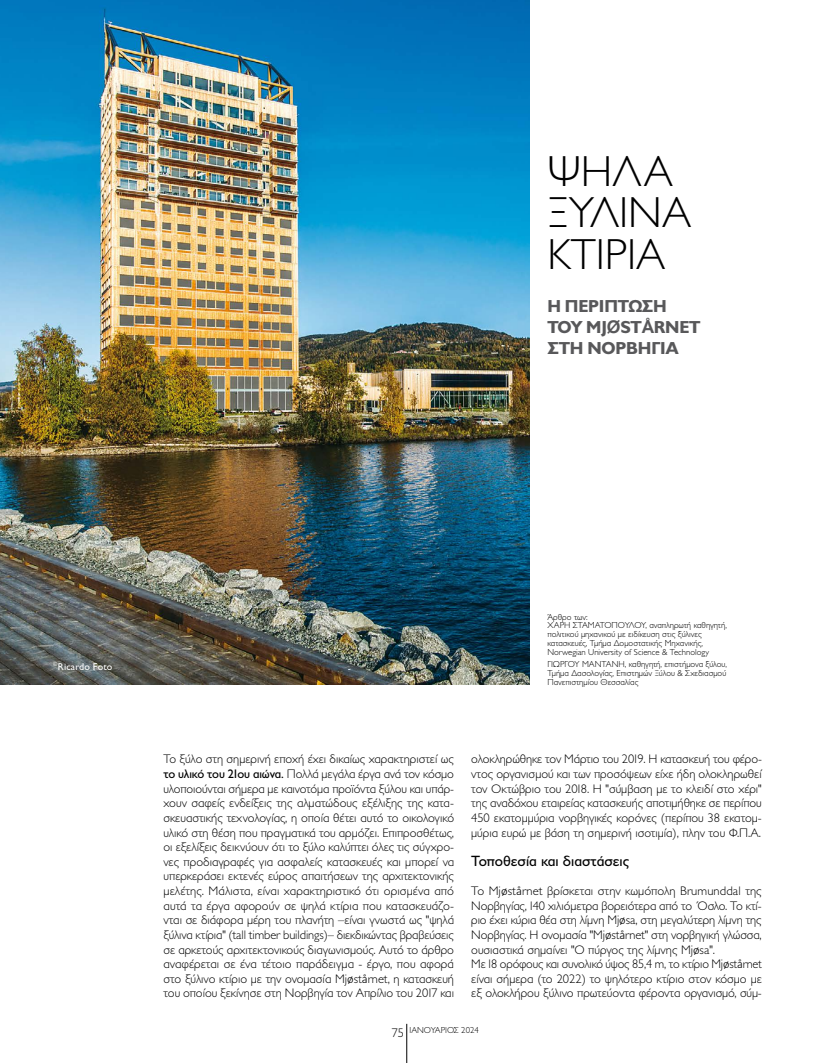
<style>
.page{position:relative;width:815px;height:1063px;background:#fff}
.page>*{position:absolute;margin:0;border:0;box-sizing:border-box;transform-origin:0 0}
.t1{font:300 43.75px/41.2px "Gill Sans Hel";color:#000}
.t2{font:700 17.5px/21.2px "Gill Sans Hel";letter-spacing:-.01em;color:#58585a}
.t3{font:15px "Gill Sans Hel";color:#000}
.t4{font:300 12.5px/14.6px "Gill Sans Hel";letter-spacing:-.005em;color:#000;text-align:justify}
.t5{font:10px "Gill Sans Hel";letter-spacing:.02em;color:#fff}
.t6{font:300 8.75px/8.8px "Gill Sans Hel";color:#000}
.s1{font-family:"Arial Nova"}
.s2{font-weight:400}
.s3{font-family:"Calibri"}
.s4{font-size:12.5px}
</style>
<div class="page">
<hr style="left:407px;top:1024px;width:1px;height:39px;background:#000">
<img style="left:0;top:0;width:530px;height:685px">
<h1 class="t1" style="left:547px;top:155px;width:145px">ΨΗΛΑ<br>ΞΥΛΙΝΑ<br>ΚΤΙΡΙΑ</h1>
<h2 class="t2" style="left:547px;top:297px;width:155px">Η ΠΕΡΙΠΤΩΣΗ<br>ΤΟΥ MJ<span class="s1">Ø</span>ST<span class="s1">Å</span>RNET<br>ΣΤΗ ΝΟΡΒΗΓΙΑ</h2>
<p class="t5" style="left:53px;top:662px;width:61px"><sup>©</sup>Ricardo Foto</p>
<p class="t6" style="left:547px;top:613px;width:181px">Άρθρο των:<br>ΧΑΡΗ ΣΤΑΜΑΤΟΠΟΥΛΟΥ, αναπληρωτή καθηγητή, πολιτικού μηχανικού με ειδίκευση στις ξύλινες κατασκευές, Τμήμα Δομοστατικής Μηχανικής, Norwegian University of Science &amp; Technology</p>
<p class="t6" style="left:547px;top:661px;width:181px;text-align:justify">ΓΙΩΡΓΟΥ ΜΑΝΤΑΝΗ, καθηγητή, επιστήμονα ξύλου, Τμήμα Δασολογίας, Επιστημών Ξύλου &amp; Σχεδιασμού Πανεπιστημίου Θεσσαλίας</p>
<p class="t4" style="left:164px;top:753px;width:292px">Το ξύλο στη σημερινή εποχή έχει δικαίως χαρακτηριστεί ως <span class="s2">το υλικό του 21ου αιώνα.</span> Πολλά μεγάλα έργα ανά τον κόσμο υλοποιούνται σήμερα με καινοτόμα προϊόντα ξύλου και υπάρ&shy;χουν σαφείς ενδείξεις της αλματώδους εξέλιξης της κατα&shy;σκευαστικής τεχνολογίας, η οποία θέτει αυτό το οικολογικό υλικό στη θέση που πραγματικά του αρμόζει. Επιπροσθέτως, οι εξελίξεις δεικνύουν ότι το ξύλο καλύπτει όλες τις σύγχρο&shy;νες προδιαγραφές για ασφαλείς κατασκευές και μπορεί να υπερκεράσει εκτενές εύρος απαιτήσεων της αρχιτεκτονικής μελέτης. Μάλιστα, είναι χαρακτηριστικό ότι ορισμένα από αυτά τα έργα αφορούν σε ψηλά κτίρια που κατασκευάζο&shy;νται σε διάφορα μέρη του πλανήτη –είναι γνωστά ως "ψηλά ξύλινα κτίρια" (tall timber buildings)– διεκδικώντας βραβεύσεις σε αρκετούς αρχιτεκτονικούς διαγωνισμούς. Αυτό το άρθρο αναφέρεται σε ένα τέτοιο παράδειγμα - έργο, που αφορά στο ξύλινο κτίριο με την ονομασία Mj<span class="s3">ø</span>st<span class="s3">å</span>rnet, η κατασκευή του οποίου ξεκίνησε στη Νορβηγία τον Απρίλιο του 2017 και</p>
<p class="t4" style="left:471px;top:753px;width:292px">ολοκληρώθηκε τον Μάρτιο του 2019. Η κατασκευή του φέρο&shy;ντος οργανισμού και των προσόψεων είχε ήδη ολοκληρωθεί τον Οκτώβριο του 2018. Η "σύμβαση με το κλειδί στο χέρι" της αναδόχου εταιρείας κατασκευής αποτιμήθηκε σε περίπου 450 εκατομμύρια νορβηγικές κορόνες (περίπου 38 εκατομ&shy;μύρια ευρώ με βάση τη σημερινή ισοτιμία), πλην του Φ.Π.Α.</p>
<p class="t3" style="left:471px;top:855px;width:159px">Τοποθεσία και διαστάσεις</p>
<p class="t4" style="left:471px;top:885px;width:292px;text-align:left">Το Mj<span class="s3">ø</span>st<span class="s3">å</span>rnet βρίσκεται στην κωμόπολη Brumunddal της Νορβηγίας, 140 χιλιόμετρα βορειότερα από το Όσλο. Το κτί&shy;ριο έχει κύρια θέα στη λίμνη Mj<span class="s3">ø</span>sa, στη μεγαλύτερη λίμνη της Νορβηγίας. Η ονομασία "Mj<span class="s3">ø</span>st<span class="s3">å</span>rnet" στη νορβηγική γλώσσα, ουσιαστικά σημαίνει "Ο πύργος της λίμνης Mj<span class="s3">ø</span>sa".<br>Με 18 ορόφους και συνολικό ύψος 85,4 m, το κτίριο Mj<span class="s3">ø</span>st<span class="s3">å</span>rnet είναι σήμερα (το 2022) το ψηλότερο κτίριο στον κόσμο με εξ ολοκλήρου ξύλινο πρωτεύοντα φέροντα οργανισμό, σύμ-</p>
<p class="t6" style="left:392px;top:1027px;width:88px"><span class="s4">75</span> ΙΑΝΟΥΑΡΙΟΣ 2024</p>
</div>
